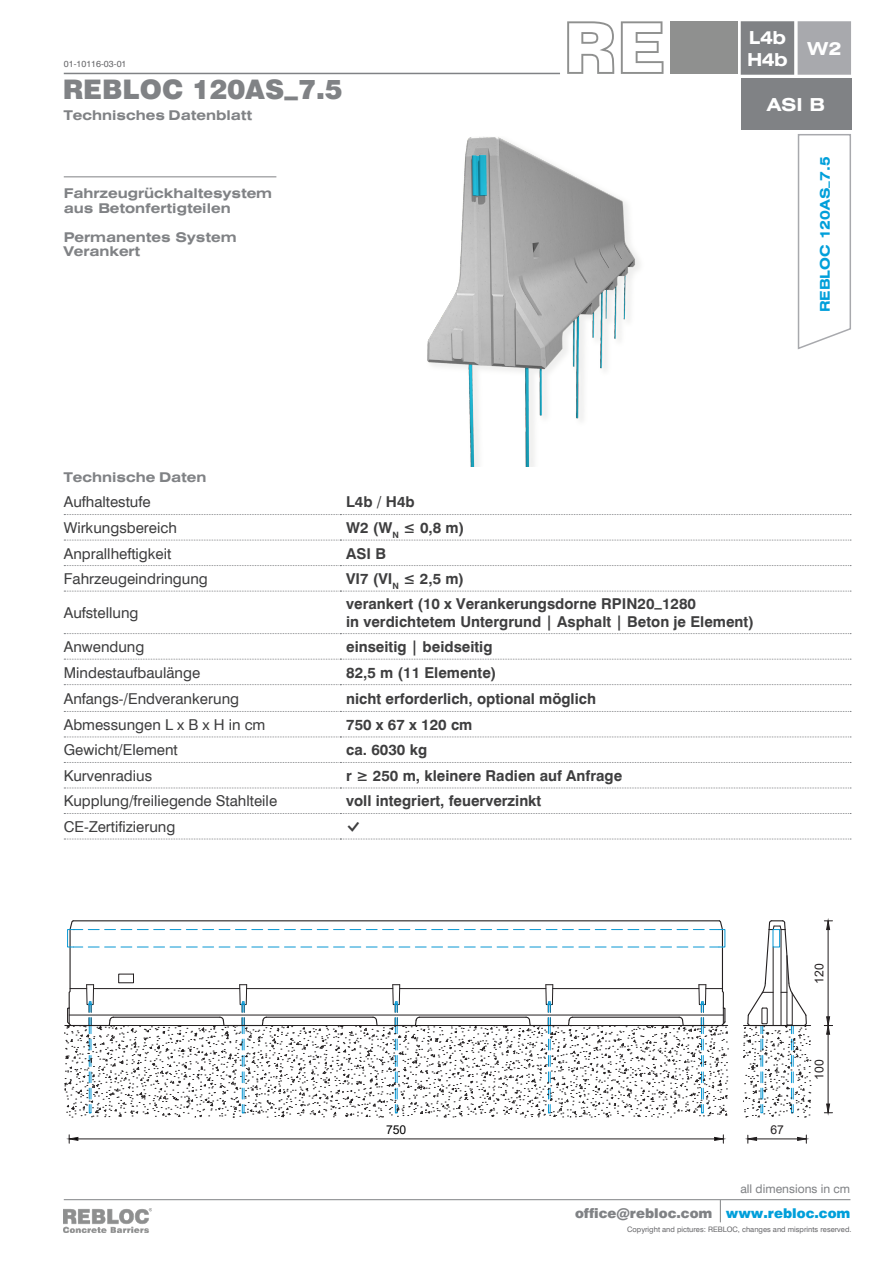
<style>
.page{position:relative;width:893px;height:1263px;background:#fff}
.page>*{position:absolute;margin:0;border:0;box-sizing:border-box;transform-origin:0 0}
.t1{font:900 27px "Swiss 721 BT";color:#808285}
.t2{font:700 expanded 18px "Swiss 721 BT";letter-spacing:-.03em;color:#fff}
.t3{font:700 15px/18px "Swiss 721 BT";color:#3e3e3f}
.t4{font:15px "Swiss 721 BT";color:#3e3e3f}
.t5{font:700 expanded 13.5px "Swiss 721 BT";color:#808285}
.t6{font:900 13.5px "Swiss 721 BT";color:#808285}
.t7{font:700 expanded 13.5px "Swiss 721 BT";color:#009fda}
.t8{font:12.15px "Arial";color:#231f20}
.t9{font:12.15px "Arial";color:#000}
.t10{font:12px "Swiss 721 BT";color:#808285}
.t11{font:9px "Swiss 721 BT";color:#67676a}
.t12{font:7.5px "Swiss 721 BT";color:#67676a}
.s1{color:#009fda}
</style>
<div class="page">
<hr style="left:64px;top:1199px;width:786px;height:1px;background:#808285">
<svg style="left:720px;top:1200px;width:1px;height:22px"></svg>
<img style="left:64px;top:1208px;width:87px;height:24px">
<div style="left:734px;top:1178px;width:122px;height:22px;background:#fff"></div>
<hr style="left:78px;top:1139px;width:637px;height:1px;background:#231f20">
<svg style="left:68px;top:1135px;width:11px;height:8px"></svg>
<svg style="left:714px;top:1135px;width:10px;height:8px"></svg>
<hr style="left:757px;top:1139px;width:41px;height:1px;background:#231f20">
<svg style="left:747px;top:1135px;width:10px;height:8px"></svg>
<svg style="left:797px;top:1135px;width:10px;height:8px"></svg>
<hr style="left:828px;top:1034px;width:1px;height:70px;background:#231f20">
<svg style="left:824px;top:1103px;width:8px;height:10px"></svg>
<hr style="left:828px;top:929px;width:1px;height:88px;background:#231f20">
<svg style="left:824px;top:1016px;width:8px;height:19px"></svg>
<svg style="left:824px;top:920px;width:8px;height:10px"></svg>
<svg style="left:743px;top:920px;width:68px;height:198px"></svg>
<div style="left:773px;top:929px;width:7px;height:18px;border:1px solid #0897d3"></div>
<svg style="left:64px;top:920px;width:665px;height:198px"></svg>
<div style="left:118px;top:974px;width:16px;height:9px;border:1px solid #231f20"></div>
<hr style="left:64px;top:73px;width:496px;height:1px;background:#808285">
<div style="left:670px;top:21px;width:67px;height:53px;background:#8f908f"></div>
<svg style="left:621px;top:21px;width:42px;height:53px"></svg>
<svg style="left:567px;top:21px;width:47px;height:53px"></svg>
<svg style="left:64px;top:514px;width:787px;height:1px"></svg>
<svg style="left:64px;top:540px;width:787px;height:1px"></svg>
<svg style="left:64px;top:565px;width:787px;height:1px"></svg>
<svg style="left:64px;top:591px;width:787px;height:1px"></svg>
<svg style="left:64px;top:633px;width:787px;height:1px"></svg>
<svg style="left:64px;top:659px;width:787px;height:1px"></svg>
<svg style="left:64px;top:684px;width:787px;height:1px"></svg>
<svg style="left:64px;top:711px;width:787px;height:1px"></svg>
<svg style="left:64px;top:736px;width:787px;height:1px"></svg>
<svg style="left:64px;top:762px;width:787px;height:1px"></svg>
<svg style="left:64px;top:788px;width:787px;height:1px"></svg>
<svg style="left:64px;top:813px;width:787px;height:1px"></svg>
<svg style="left:64px;top:839px;width:787px;height:1px"></svg>
<svg style="left:797px;top:134px;width:54px;height:216px"></svg>
<div style="left:741px;top:79px;width:110px;height:51px;background:#808285"></div>
<div style="left:741px;top:22px;width:52px;height:52px;background:#808285"></div>
<div style="left:741px;top:21px;width:53px;height:54px;border:2px solid #808285"></div>
<div style="left:798px;top:22px;width:52px;height:52px;background:#a8a9ad"></div>
<div style="left:798px;top:21px;width:53px;height:54px;border:2px solid #a8a9ad"></div>
<hr style="left:64px;top:176px;width:212px;height:1px;background:#808285">
<img style="left:427px;top:137px;width:213px;height:329px">
<p class="t11" style="left:64px;top:58px;width:64px">01-10116-03-01</p>
<p class="t1" style="left:63px;top:73px;width:281px">REBLOC 120AS_7.5</p>
<p class="t5" style="left:64px;top:107px;width:190px">Technisches Datenblatt</p>
<p class="t5" style="left:64px;top:185px;width:210px">Fahrzeugrückhaltesystem</p>
<p class="t5" style="left:64px;top:200px;width:168px">aus Betonfertigteilen</p>
<p class="t5" style="left:64px;top:229px;width:174px">Permanentes System</p>
<p class="t5" style="left:64px;top:243px;width:78px">Verankert</p>
<p class="t5" style="left:64px;top:469px;width:144px">Technische Daten</p>
<p class="t2" style="left:749px;top:27px;width:39px">L4b</p>
<p class="t2" style="left:747px;top:48px;width:42px">H4b</p>
<p class="t2" style="left:807px;top:38px;width:35px">W2</p>
<p class="t2" style="left:767px;top:94px;width:59px">ASI B</p>
<p class="t7" style="left:817px;top:312px;width:157px;rotate:-90deg">REBLOC 120AS_7.5</p>
<p class="t4" style="left:64px;top:493px;width:88px">Aufhaltestufe</p>
<p class="t3" style="left:346px;top:493px;width:70px">L4b / H4b</p>
<p class="t4" style="left:64px;top:518px;width:115px">Wirkungsbereich</p>
<p class="t3" style="left:346px;top:518px;width:120px">W2 (W<sub>N</sub> ≤ 0,8 m)</p>
<p class="t4" style="left:64px;top:544px;width:109px">Anprallheftigkeit</p>
<p class="t3" style="left:346px;top:544px;width:41px">ASI B</p>
<p class="t4" style="left:64px;top:570px;width:146px">Fahrzeugeindringung</p>
<p class="t3" style="left:346px;top:570px;width:120px">VI7 (VI<sub>N</sub> ≤ 2,5 m)</p>
<p class="t4" style="left:64px;top:604px;width:76px">Aufstellung</p>
<p class="t3" style="left:346px;top:595px;width:409px">verankert (10 x Verankerungsdorne RPIN20_1280<br>in verdichtetem Untergrund | Asphalt | Beton je Element)</p>
<p class="t4" style="left:64px;top:638px;width:82px">Anwendung</p>
<p class="t3" style="left:346px;top:638px;width:148px">einseitig | beidseitig</p>
<p class="t4" style="left:64px;top:663px;width:138px">Mindestaufbaulänge</p>
<p class="t3" style="left:346px;top:663px;width:152px">82,5 m (11 Elemente)</p>
<p class="t4" style="left:64px;top:689px;width:177px">Anfangs-/Endverankerung</p>
<p class="t3" style="left:346px;top:689px;width:251px">nicht erforderlich, optional möglich</p>
<p class="t4" style="left:64px;top:715px;width:203px">Abmessungen L x B x H in cm</p>
<p class="t3" style="left:346px;top:715px;width:128px">750 x 67 x 120 cm</p>
<p class="t4" style="left:64px;top:741px;width:116px">Gewicht/Element</p>
<p class="t3" style="left:346px;top:741px;width:82px">ca. 6030 kg</p>
<p class="t4" style="left:64px;top:766px;width:90px">Kurvenradius</p>
<p class="t3" style="left:346px;top:766px;width:278px">r ≥ 250 m, kleinere Radien auf Anfrage</p>
<p class="t4" style="left:64px;top:792px;width:215px">Kupplung/freiliegende Stahlteile</p>
<p class="t3" style="left:346px;top:792px;width:197px">voll integriert, feuerverzinkt</p>
<p class="t4" style="left:64px;top:817px;width:113px">CE-Zertifizierung</p>
<p class="t9" style="left:386px;top:1122px;width:22px">750</p>
<p class="t8" style="left:770px;top:1122px;width:15px">67</p>
<p class="t8" style="left:811px;top:984px;width:22px;rotate:-90deg">120</p>
<p class="t8" style="left:811px;top:1080px;width:22px;rotate:-90deg">100</p>
<p class="t10" style="left:740px;top:1182px;width:111px">all dimensions in cm</p>
<p class="t6" style="left:575px;top:1205px;width:277px">office@rebloc.com <span class="s1">www.rebloc.com</span></p>
<p class="t12" style="left:627px;top:1225px;width:226px">Copyright and pictures: REBLOC, changes and misprints reserved.</p>
</div>
